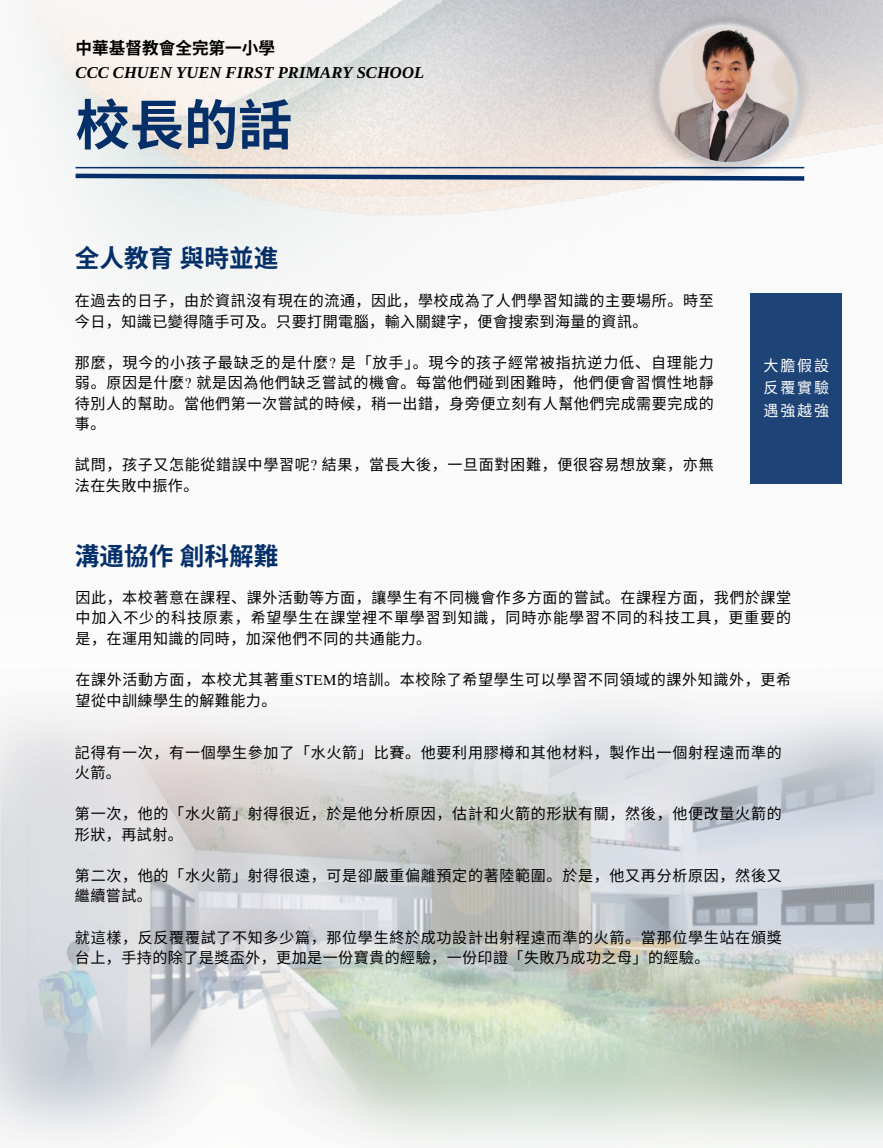
<style>
.page{position:relative;width:883px;height:1148px;background:#fff}
.page>*{position:absolute;margin:0;border:0;box-sizing:border-box;transform-origin:0 0}
.t1{font:700 54.2px "Noto Sans CJ Ksc";color:#042f69}
.t2{font:700 24.6px "Noto Sans CJ Ksc";color:#042f69}
.t3{font:italic 700 16.6px/24.2px "Libra Serif Modern";color:#000}
.t4{font:15px/20.6px "Noto Sans CJ Ksc";letter-spacing:.045em;color:#000}
.t5{font:15px "Noto Sans CJ Ksc";letter-spacing:.12em;color:#fff}
.s1{font-family:"Noto Sans CJ Ksc";font-style:normal}
.s2{font-family:"Te X Gyre Termes"}
</style>
<div class="page">
<div style="left:0;top:0;width:882px;height:1147px;background:#fafafa"></div>
<img style="left:41px;top:0;width:841px;height:386px">
<hr style="left:76px;top:167px;width:728px;height:1px;background:#042f69">
<svg style="left:71px;top:171px;width:737px;height:12px;background:#9da7b8"></svg>
<div style="left:749px;top:293px;width:92px;height:191px;background:#1d4377"></div>
<img style="left:0;top:707px;width:882px;height:431px">
<img style="left:641px;top:7px;width:173px;height:174px">
<img style="left:655px;top:19px;width:150px;height:150px">
<img style="left:660px;top:26px;width:136px;height:136px;border-radius:50%">
<p class="t3" style="left:76px;top:36px;width:350px"><span class="s1">中華基督教會全完第一小學<br></span>CCC CHUEN YUEN FIRST PRIMARY SCHOOL</p>
<p class="t1" style="left:76px;top:82px;width:218px">校長的話</p>
<h3 class="t2" style="left:75px;top:238px;width:205px">全人教育與時並進</h3>
<p class="t4" style="left:75px;top:289px;width:638px">在過去的日子，由於資訊沒有現在的流通，因此，學校成為了人們學習知識的主要場所。時至今日，知識已變得隨手可及。只要打開電腦，輸入關鍵字，便會搜索到海量的資訊。</p>
<p class="t4" style="left:75px;top:351px;width:640px">那麼，現今的小孩子最缺乏的是什麼<span class="s2">?</span> 是「放手」。現今的孩子經常被指抗逆力低、自理能力弱。原因是什麼<span class="s2">?</span> 就是因為他們缺乏嘗試的機會。每當他們碰到困難時，他們便會習慣性地靜待別人的幫助。當他們第一次嘗試的時候，稍一出錯，身旁便立刻有人幫他們完成需要完成的事。</p>
<p class="t4" style="left:75px;top:454px;width:640px">試問，孩子又怎能從錯誤中學習呢<span class="s2">?</span> 結果，當長大後，一旦面對困難，便很容易想放棄，亦無法在失敗中振作。</p>
<p class="t2" style="left:75px;top:536px;width:205px">溝通協作創科解難</p>
<p class="t5" style="left:763px;top:353px;width:67px">大膽假設</p>
<h2 class="t5" style="left:763px;top:376px;width:67px">反覆實驗</h2>
<p class="t5" style="left:763px;top:398px;width:67px">遇強越強</p>
<h1 class="t4" style="left:76px;top:586px;width:717px;text-align:justify">因此，本校著意在課程、課外活動等方面，讓學生有不同機會作多方面的嘗試。在課程方面，我們於課堂中加入不少的科技原素，希望學生在課堂裡不單學習到知識，同時亦能學習不同的科技工具，更重要的是，在運用知識的同時，加深他們不同的共通能力。</h1>
<h2 class="t4" style="left:76px;top:668px;width:717px">在課外活動方面，本校尤其著重<span class="s2">STEM</span>的培訓。本校除了希望學生可以學習不同領域的課外知識外，更希望從中訓練學生的解難能力。</h2>
<p class="t4" style="left:75px;top:741px;width:708px">記得有一次，有一個學生參加了「水火箭」比賽。他要利用膠樽和其他材料，製作出一個射程遠而準的火箭。</p>
<p class="t4" style="left:75px;top:802px;width:708px">第一次，他的「水火箭」射得很近，於是他分析原因，估計和火箭的形狀有關，然後，他便改量火箭的形狀，再試射。</p>
<p class="t4" style="left:75px;top:864px;width:707px">第二次，他的「水火箭」射得很遠，可是卻嚴重偏離預定的著陸範圍。於是，他又再分析原因，然後又繼續嘗試。</p>
<p class="t4" style="left:75px;top:925px;width:708px">就這樣，反反覆覆試了不知多少篇，那位學生終於成功設計出射程遠而準的火箭。當那位學生站在頒獎台上，手持的除了是獎盃外，更加是一份寶貴的經驗，一份印證「失敗乃成功之母」的經驗。</p>
</div>
